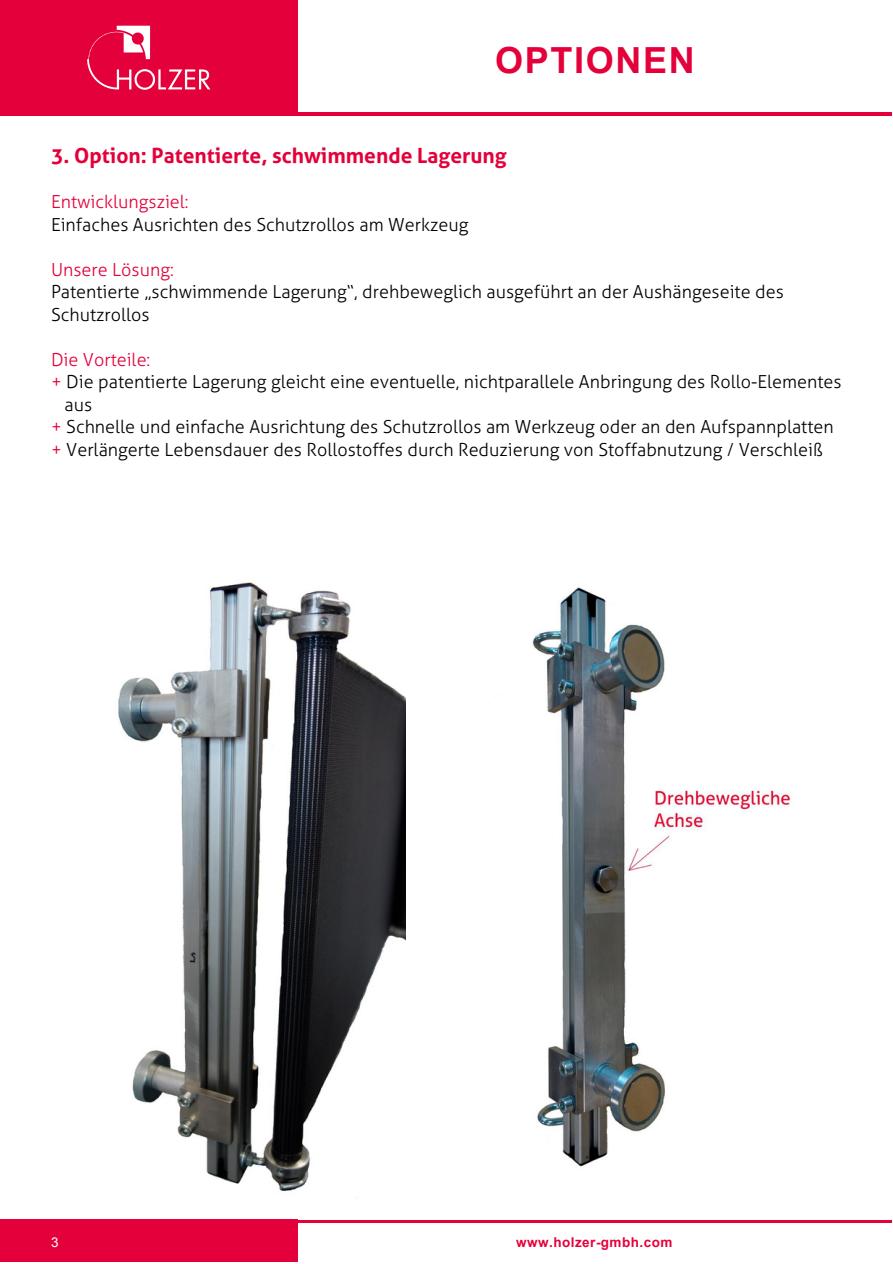
<style>
.page{position:relative;width:893px;height:1264px;background:#fff}
.page>*{position:absolute;margin:0;border:0;box-sizing:border-box;transform-origin:0 0}
.t1{font:700 36px "Arial";letter-spacing:.05em;color:#e4003a}
.t2{font:700 21px "Aller";color:#e4003a}
.t3{font:300 18px/22.5px "Aller";color:#000}
.t4{font:300 18px "Aller";color:#e4003a}
.t5{font:700 13.5px "Arial";letter-spacing:.035em;color:#e4003a}
.t6{font:13.5px "Arial";color:#fff}
.s1{color:#e4003a}
</style>
<div class="page">
<div style="left:0;top:0;width:297px;height:115px;background:#e4003a"></div>
<svg style="left:87px;top:26px;width:123px;height:64px"></svg>
<hr style="left:297px;top:112px;width:595px;height:3px;background:#e4003a">
<div style="left:0;top:1219px;width:297px;height:42px;background:#e4003a"></div>
<hr style="left:297px;top:1219px;width:595px;height:3px;background:#e4003a">
<img style="left:118px;top:582px;width:287px;height:616px">
<img style="left:532px;top:587px;width:259px;height:580px">
<h1 class="t1" style="left:495px;top:47px;width:201px">OPTIONEN</h1>
<p class="t2" style="left:51px;top:144px;width:457px">3. Option: Patentierte, schwimmende Lagerung</p>
<p class="t4" style="left:51px;top:192px;width:139px">Entwicklungsziel:</p>
<p class="t3" style="left:51px;top:213px;width:419px">Einfaches Ausrichten des Schutzrollos am Werkzeug</p>
<p class="t4" style="left:51px;top:259px;width:124px">Unsere Lösung:</p>
<p class="t3" style="left:51px;top:281px;width:734px">Patentierte „schwimmende Lagerung“, drehbeweglich ausgeführt an der Aushängeseite des<br>Schutzrollos</p>
<p class="t4" style="left:51px;top:349px;width:101px">Die Vorteile:</p>
<p class="t3" style="left:51px;top:371px;width:792px"><span class="s1">+</span> Die patentierte Lagerung gleicht eine eventuelle, nichtparallele Anbringung des Rollo-Elementes</p>
<p class="t3" style="left:64px;top:393px;width:29px">aus</p>
<p class="t3" style="left:51px;top:416px;width:784px"><span class="s1">+</span> Schnelle und einfache Ausrichtung des Schutzrollos am Werkzeug oder an den Aufspannplatten</p>
<p class="t3" style="left:51px;top:438px;width:773px"><span class="s1">+</span> Verlängerte Lebensdauer des Rollostoffes durch Reduzierung von Stoffabnutzung / Verschleiß</p>
<p class="t6" style="left:51px;top:1234px;width:9px">3</p>
<p class="t5" style="left:516px;top:1236px;width:158px">www.holzer-gmbh.com</p>
</div>
